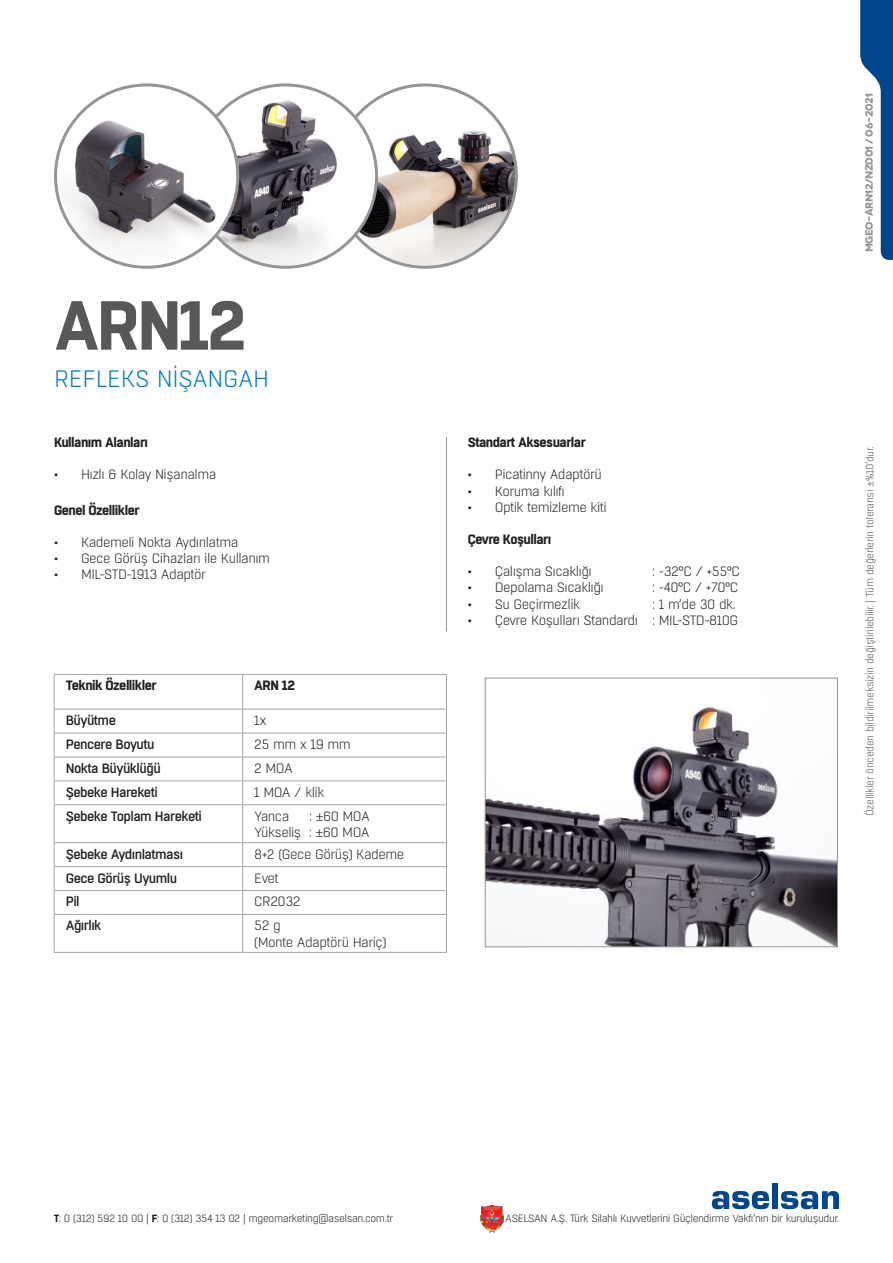
<style>
.page{position:relative;width:893px;height:1263px;background:#fff}
.page>*{position:absolute;margin:0;border:0;box-sizing:border-box;transform-origin:0 0}
.t1{font:700 69.15px "Boxed";letter-spacing:-.04em;color:#57585a}
.t2{font:300 23.7px "Boxed";letter-spacing:-.015em;color:#007ac2}
.ASDA{font:300 13.5px "Boxed";letter-spacing:-.04em;color:#231f20}
.t3{font:500 13.5px "Boxed";letter-spacing:-.04em;color:#231f20}
.sda{font:700 13.5px "Boxed";letter-spacing:-.04em;color:#231f20}
.t4{font:300 10.5px "Boxed";letter-spacing:-.04em;color:#231f20}
.t5{font:300 10.5px "Boxed";letter-spacing:-.04em;color:#57585a}
.t6{font:700 10.5px "Novecentowide";letter-spacing:-.04em;color:#939598}
.s1{font-family:"Minion Pro";font-weight:400}
.s2{font-weight:700}
</style>
<div class="page">
<img style="left:480px;top:1204px;width:23px;height:28px">
<svg style="left:712px;top:1191px;width:57px;height:18px"></svg>
<div style="left:772px;top:1183px;width:6px;height:26px;background:#01468c"></div>
<svg style="left:781px;top:1191px;width:58px;height:18px"></svg>
<svg style="left:860px;top:0;width:33px;height:260px"></svg>
<img style="left:334px;top:85px;width:182px;height:182px;border-radius:88px">
<img style="left:194px;top:85px;width:183px;height:182px;border-radius:91px">
<hr style="left:446px;top:437px;width:1px;height:194px;background:#939598">
<img style="left:56px;top:85px;width:182px;height:182px;border-radius:91px">
<hr style="left:54px;top:674px;width:189px;height:1px;background:#a5a5a5">
<hr style="left:54px;top:675px;width:1px;height:34px;background:#a5a5a5">
<hr style="left:243px;top:674px;width:204px;height:1px;background:#a5a5a5">
<hr style="left:242px;top:675px;width:1px;height:34px;background:#a5a5a5">
<hr style="left:446px;top:675px;width:1px;height:34px;background:#a5a5a5">
<hr style="left:54px;top:709px;width:189px;height:1px;background:#a5a5a5">
<hr style="left:243px;top:709px;width:204px;height:1px;background:#a5a5a5">
<hr style="left:54px;top:733px;width:189px;height:1px;background:#a5a5a5">
<hr style="left:243px;top:733px;width:204px;height:1px;background:#a5a5a5">
<hr style="left:54px;top:757px;width:189px;height:1px;background:#a5a5a5">
<hr style="left:243px;top:757px;width:204px;height:1px;background:#a5a5a5">
<hr style="left:54px;top:781px;width:189px;height:1px;background:#a5a5a5">
<svg style="left:54px;top:709px;width:1px;height:95px"></svg>
<hr style="left:243px;top:781px;width:204px;height:1px;background:#a5a5a5">
<svg style="left:242px;top:709px;width:1px;height:95px"></svg>
<svg style="left:446px;top:709px;width:1px;height:95px"></svg>
<hr style="left:54px;top:804px;width:189px;height:1px;background:#a5a5a5">
<hr style="left:54px;top:805px;width:1px;height:37px;background:#a5a5a5">
<hr style="left:243px;top:804px;width:204px;height:1px;background:#a5a5a5">
<hr style="left:242px;top:805px;width:1px;height:37px;background:#a5a5a5">
<hr style="left:446px;top:805px;width:1px;height:37px;background:#a5a5a5">
<hr style="left:54px;top:842px;width:189px;height:1px;background:#a5a5a5">
<hr style="left:243px;top:842px;width:204px;height:1px;background:#a5a5a5">
<hr style="left:54px;top:866px;width:189px;height:1px;background:#a5a5a5">
<hr style="left:243px;top:866px;width:204px;height:1px;background:#a5a5a5">
<hr style="left:54px;top:890px;width:189px;height:1px;background:#a5a5a5">
<svg style="left:54px;top:843px;width:1px;height:71px"></svg>
<hr style="left:243px;top:890px;width:204px;height:1px;background:#a5a5a5">
<svg style="left:242px;top:843px;width:1px;height:71px"></svg>
<svg style="left:446px;top:843px;width:1px;height:71px"></svg>
<hr style="left:54px;top:914px;width:189px;height:1px;background:#a5a5a5">
<hr style="left:54px;top:915px;width:1px;height:37px;background:#a5a5a5">
<hr style="left:243px;top:914px;width:204px;height:1px;background:#a5a5a5">
<hr style="left:242px;top:915px;width:1px;height:37px;background:#a5a5a5">
<hr style="left:446px;top:915px;width:1px;height:37px;background:#a5a5a5">
<hr style="left:54px;top:952px;width:189px;height:1px;background:#a5a5a5">
<hr style="left:243px;top:952px;width:204px;height:1px;background:#a5a5a5">
<img style="left:487px;top:706px;width:349px;height:239px">
<div style="left:485px;top:678px;width:353px;height:269px;border:1px solid #939598"></div>
<p class="t1" style="left:54px;top:279px;width:193px">ARN12</p>
<p class="t2" style="left:54px;top:364px;width:217px">REFLEKS NİŞANGAH</p>
<p class="sda" style="left:54px;top:433px;width:96px">Kullanım Alanları</p>
<p class="ASDA" style="left:54px;top:466px;width:164px">• Hızlı &amp; Kolay Nişanalma</p>
<p class="sda" style="left:54px;top:501px;width:87px">Genel Özellikler</p>
<p class="ASDA" style="left:54px;top:534px;width:186px">• Kademeli Nokta Aydınlatma</p>
<p class="ASDA" style="left:54px;top:550px;width:218px">• Gece Görüş Cihazları ile Kullanım</p>
<p class="ASDA" style="left:54px;top:566px;width:154px">• MIL-STD-1913 Adaptör</p>
<p class="sda" style="left:66px;top:677px;width:92px">Teknik Özellikler</p>
<p class="sda" style="left:254px;top:677px;width:42px">ARN 12</p>
<p class="t3" style="left:66px;top:712px;width:52px">Büyütme</p>
<p class="ASDA" style="left:254px;top:712px;width:14px">1x</p>
<p class="t3" style="left:66px;top:735px;width:90px">Pencere Boyutu</p>
<p class="ASDA" style="left:254px;top:736px;width:98px">25 mm x 19 mm</p>
<p class="t3" style="left:66px;top:759px;width:97px">Nokta Büyüklüğü</p>
<p class="ASDA" style="left:254px;top:760px;width:40px">2 MOA</p>
<p class="t3" style="left:66px;top:783px;width:94px">Şebeke Hareketi</p>
<p class="ASDA" style="left:254px;top:784px;width:72px">1 MOA / klik</p>
<p class="t3" style="left:66px;top:807px;width:138px">Şebeke Toplam Hareketi</p>
<p class="ASDA" style="left:254px;top:808px;width:37px">Yanca</p>
<p class="ASDA" style="left:309px;top:808px;width:62px">: <span class="s1">±</span>60 MOA</p>
<p class="ASDA" style="left:254px;top:824px;width:117px">Yükseliş : <span class="s1">±</span>60 MOA</p>
<p class="t3" style="left:66px;top:845px;width:119px">Şebeke Aydınlatması</p>
<p class="ASDA" style="left:254px;top:845px;width:152px">8+2 (Gece Görüş) Kademe</p>
<p class="t3" style="left:66px;top:869px;width:113px">Gece Görüş Uyumlu</p>
<p class="ASDA" style="left:254px;top:869px;width:26px">Evet</p>
<p class="t3" style="left:66px;top:893px;width:15px">Pil</p>
<p class="ASDA" style="left:254px;top:893px;width:48px">CR2032</p>
<p class="t3" style="left:66px;top:917px;width:37px">Ağırlık</p>
<p class="ASDA" style="left:254px;top:917px;width:28px">52 g</p>
<p class="ASDA" style="left:254px;top:933px;width:134px">(Monte Adaptörü Hariç)</p>
<p class="sda" style="left:468px;top:433px;width:120px">Standart Aksesuarlar</p>
<p class="ASDA" style="left:468px;top:466px;width:136px">• Picatinny Adaptörü</p>
<p class="ASDA" style="left:468px;top:483px;width:98px">• Koruma kılıfı</p>
<p class="ASDA" style="left:468px;top:499px;width:140px">• Optik temizleme kiti</p>
<p class="sda" style="left:468px;top:530px;width:85px">Çevre Koşulları</p>
<p class="ASDA" style="left:468px;top:563px;width:126px">• Çalışma Sıcaklığı</p>
<p class="ASDA" style="left:652px;top:563px;width:89px">: -32°C / +55°C</p>
<p class="ASDA" style="left:468px;top:579px;width:138px">• Depolama Sıcaklığı</p>
<p class="ASDA" style="left:652px;top:579px;width:88px">: -40°C / +70°C</p>
<p class="ASDA" style="left:468px;top:596px;width:114px">• Su Geçirmezlik</p>
<p class="ASDA" style="left:652px;top:596px;width:85px">: 1 m’de 30 dk.</p>
<p class="ASDA" style="left:468px;top:612px;width:272px">• Çevre Koşulları Standardı : MIL-STD-810G</p>
<p class="t6" style="left:863px;top:252px;width:160px;rotate:-90deg">MGEO-ARN12/NZ001 / 06-2021</p>
<p class="t5" style="left:863px;top:816px;width:371px;rotate:-90deg">Özellikler önceden bildirilmeksizin değiştirilebilir. | Tüm değerlerin toleransı <span class="s1">±</span>%10’dur.</p>
<p class="t4" style="left:54px;top:1212px;width:341px"><span class="s2">T</span>: 0 (312) 592 10 00 | <span class="s2">F</span>: 0 (312) 354 13 02 | mgeomarketing@aselsan.com.tr</p>
<p class="t4" style="left:505px;top:1212px;width:335px">ASELSAN A.Ş. Türk Silahlı Kuvvetlerini Güçlendirme Vakfı’nın bir kuruluşudur.</p>
</div>
